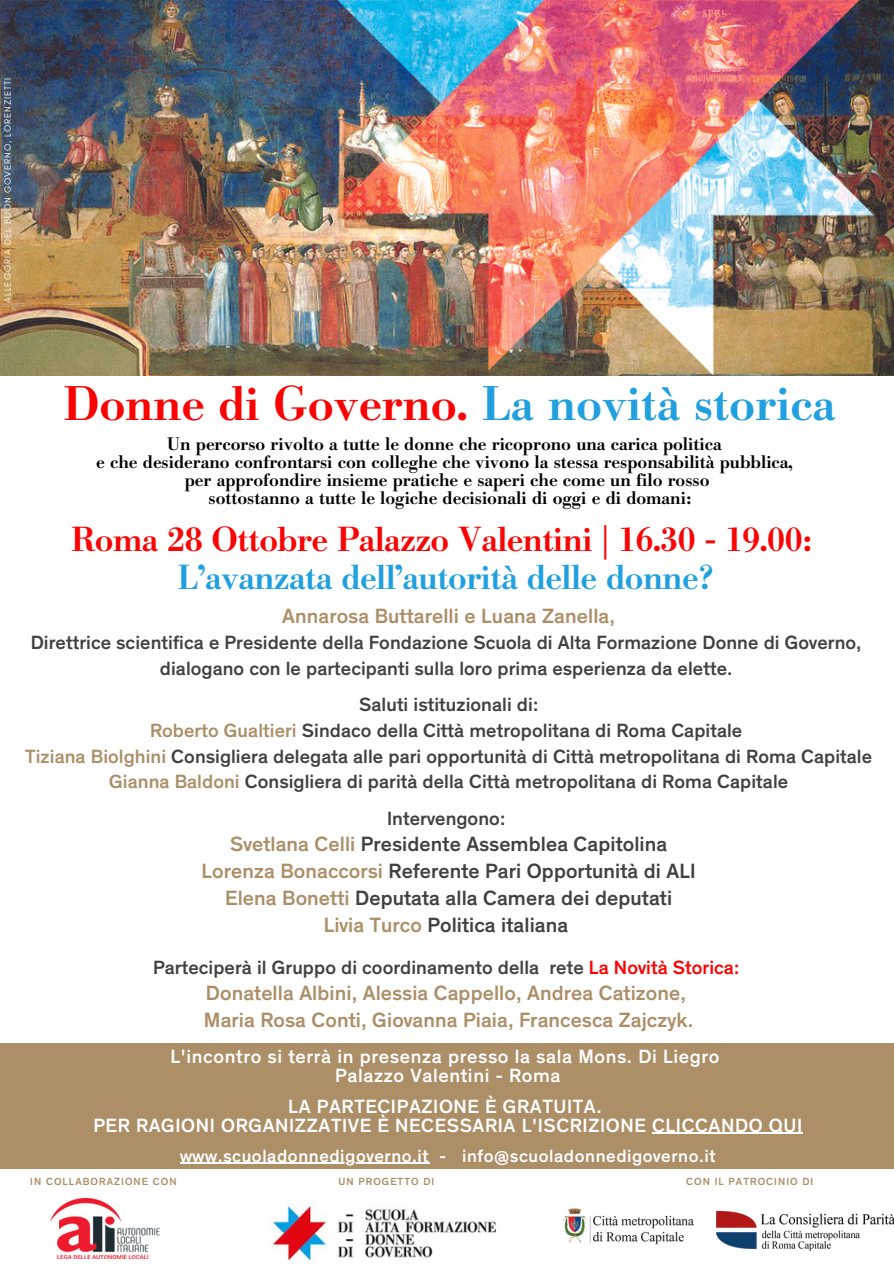
<style>
.page{position:relative;width:894px;height:1264px;background:#fff}
.page>*{position:absolute;margin:0;border:0;box-sizing:border-box;transform-origin:0 0}
.t1{font:500 48px "Bodoni BE";color:#fa0303}
.t2{font:500 34.35px "Bodoni BE";letter-spacing:-.015em;color:#fa0303}
.t3{font:500 34.35px "Bodoni BE";letter-spacing:-.015em;color:#21a0df}
.t4{font:500 21px/27px "Theinhardt";letter-spacing:.005em;color:#424142;text-align:center}
.t5{font:500 21px/27px "Theinhardt";letter-spacing:.005em;color:#ac8e67}
.t6{font:500 19.5px/25.5px "Theinhardt";letter-spacing:.005em;color:#424142;text-align:center}
.t7{font:500 19.5px/19px "Theinhardt";letter-spacing:.03em;color:#fff;text-align:center}
.t8{font:500 18px/18px "Bodoni BE";color:#000;text-align:center}
.t9{font:500 18px "Theinhardt";letter-spacing:.03em;color:#fff}
.t10{font:500 10.5px "Theinhardt";letter-spacing:.1em;color:#ac8e67}
.t11{font:9.3px "Glacial Indifference";letter-spacing:.1em;color:#fff}
.s1{color:#21a0df}
.s2{color:#ac8e67}
.s3{color:#fa0303}
</style>
<div class="page">
<img style="left:0;top:0;width:893px;height:375px">
<div style="left:0;top:1043px;width:893px;height:125px;background:#ac8e67"></div>
<img style="left:50px;top:1198px;width:110px;height:60px">
<img style="left:716px;top:1211px;width:177px;height:40px">
<img style="left:271px;top:1204px;width:226px;height:58px">
<img style="left:563px;top:1208px;width:131px;height:37px">
<hr style="left:652px;top:1132px;width:150px;height:1px;background:#fff">
<hr style="left:180px;top:1162px;width:249px;height:1px;background:#fff">
<p class="t11" style="left:2px;top:302px;width:226px;rotate:-90deg">ALLEGORIA DEL BUON GOVERNO, LORENZIETTI</p>
<h1 class="t1" style="left:63px;top:376px;width:773px">Donne di Governo. <span class="s1">La novità storica</span></h1>
<p class="t8" style="left:96px;top:435px;width:697px">Un percorso rivolto a tutte le donne che ricoprono una carica politica<br>e che desiderano confrontarsi con colleghe che vivono la stessa responsabilità pubblica, per approfondire insieme pratiche e saperi che come un filo rosso<br>sottostanno a tutte le logiche decisionali di oggi e di domani:</p>
<h2 class="t2" style="left:71px;top:520px;width:741px">Roma 28 Ottobre Palazzo Valentini | 16.30 - 19.00:</h2>
<h2 class="t3" style="left:177px;top:557px;width:538px">L’avanzata dell’autorità delle donne?</h2>
<p class="t5" style="left:282px;top:603px;width:334px">Annarosa Buttarelli e Luana Zanella,</p>
<p class="t6" style="left:31px;top:630px;width:832px">Direttrice scientifica e Presidente della Fondazione Scuola di Alta Formazione Donne di Governo, dialogano con le partecipanti sulla loro prima esperienza da elette.</p>
<p class="t6" style="left:25px;top:692px;width:848px">Saluti istituzionali di:<br><span class="s2">Roberto Gualtieri</span> Sindaco della Città metropolitana di Roma Capitale<br><span class="s2">Tiziana Biolghini</span> Consigliera delegata alle pari opportunità di Città metropolitana di Roma Capitale <span class="s2">Gianna Baldoni</span> Consigliera di parità della Città metropolitana di Roma Capitale</p>
<p class="t6" style="left:387px;top:806px;width:120px">Intervengono:</p>
<p class="t4" style="left:201px;top:831px;width:495px"><span class="s2">Svetlana Celli</span> Presidente Assemblea Capitolina <span class="s2">Lorenza Bonaccorsi</span> Referente Pari Opportunità di ALI <span class="s2">Elena Bonetti</span> Deputata alla Camera dei deputati<br><span class="s2">Livia Turco</span> Politica italiana</p>
<p class="t6" style="left:153px;top:954px;width:587px">Parteciperà il Gruppo di coordinamento della rete <span class="s3">La Novità Storica:</span></p>
<p class="t5" style="left:204px;top:980px;width:491px">Donatella Albini, Alessia Cappello, Andrea Catizone,<br>Maria Rosa Conti, Giovanna Piaia, Francesca Zajczyk.</p>
<p class="t7" style="left:170px;top:1047px;width:550px">L'incontro si terrà in presenza presso la sala Mons. Di Liegro<br>Palazzo Valentini - Roma</p>
<p class="t7" style="left:93px;top:1097px;width:710px">LA PARTECIPAZIONE È GRATUITA.<br>PER RAGIONI ORGANIZZATIVE È NECESSARIA L'ISCRIZIONE CLICCANDO QUI</p>
<p class="t9" style="left:180px;top:1147px;width:536px">www.scuoladonnedigoverno.it - info@scuoladonnedigoverno.it</p>
<p class="t10" style="left:30px;top:1176px;width:148px">IN COLLABORAZIONE CON</p>
<p class="t10" style="left:338px;top:1176px;width:97px">UN PROGETTO DI</p>
<p class="t10" style="left:686px;top:1176px;width:129px">CON IL PATROCINIO DI</p>
</div>
